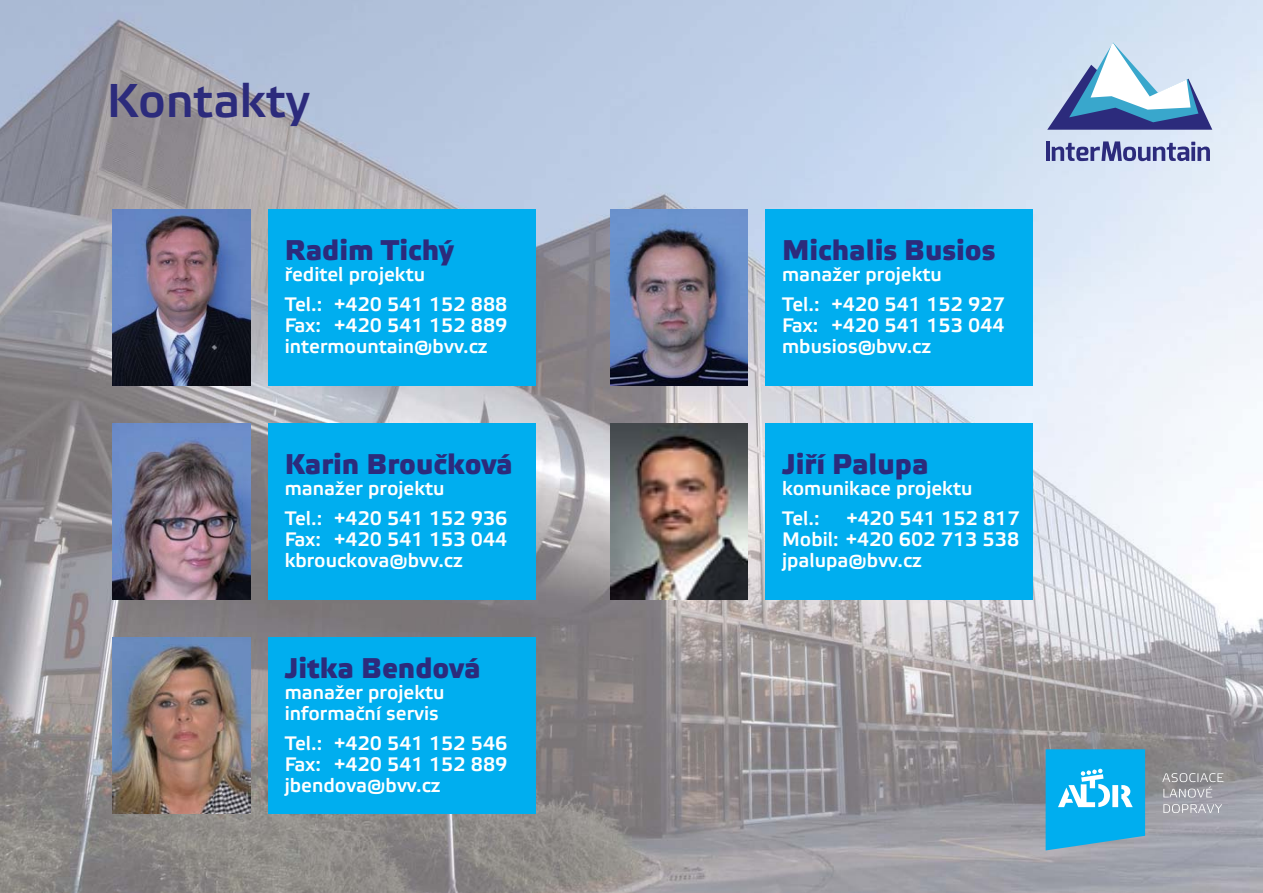
<style>
.page{position:relative;width:1263px;height:893px;background:#fff}
.page>*{position:absolute;margin:0;border:0;box-sizing:border-box;transform-origin:0 0}
.t1{font:47.4px "Etelka Medium Pro";color:#2c2b7c}
.t2{font:700 28.5px "Etelka Medium Pro";color:#2c2b7c}
.t3{font:19.5px/21px "Etelka Medium Pro";color:#fff}
</style>
<div class="page">
<img style="left:0;top:0;width:1263px;height:893px">
<img style="left:113px;top:209px;width:137px;height:176px">
<img style="left:610px;top:209px;width:138px;height:176px">
<img style="left:113px;top:423px;width:137px;height:177px">
<img style="left:610px;top:423px;width:137px;height:177px">
<img style="left:113px;top:638px;width:137px;height:176px">
<svg style="left:1046px;top:749px;width:99px;height:101px;background:#25b5eb"></svg>
<svg style="left:1162px;top:773px;width:61px;height:40px;background:#a4a4a9"></svg>
<hr style="left:1046px;top:141px;width:3px;height:20px;background:#2c2b7c">
<svg style="left:1052px;top:141px;width:158px;height:20px;background:#8c93bf"></svg>
<svg style="left:1047px;top:43px;width:165px;height:87px"></svg>
<div style="left:268px;top:209px;width:268px;height:176px;background:#00aeef"></div>
<div style="left:765px;top:209px;width:268px;height:176px;background:#00aeef"></div>
<div style="left:268px;top:423px;width:268px;height:177px;background:#00aeef"></div>
<div style="left:268px;top:638px;width:268px;height:176px;background:#00aeef"></div>
<div style="left:765px;top:423px;width:268px;height:177px;background:#00aeef"></div>
<h1 class="t1" style="left:107px;top:83px;width:205px">Kontakty</h1>
<h2 class="t2" style="left:285px;top:239px;width:171px">Radim Tichý</h2>
<p class="t3" style="left:285px;top:261px;width:224px;line-height:30px">ředitel projektu<br>Tel.: +420 541 152 888</p>
<p class="t3" style="left:285px;top:316px;width:224px">Fax: +420 541 152 889 intermountain@bvv.cz</p>
<h2 class="t2" style="left:285px;top:453px;width:230px">Karin Broučková</h2>
<p class="t3" style="left:285px;top:475px;width:224px;line-height:30px">manažer projektu<br>Tel.: +420 541 152 936</p>
<p class="t3" style="left:285px;top:530px;width:224px">Fax: +420 541 153 044 kbrouckova@bvv.cz</p>
<h2 class="t2" style="left:285px;top:657px;width:197px">Jitka Bendová</h2>
<p class="t3" style="left:285px;top:683px;width:161px">manažer projektu informační servis</p>
<p class="t3" style="left:285px;top:734px;width:224px;text-align:justify">Tel.: +420 541 152 546<br>Fax: +420 541 152 889 jbendova@bvv.cz</p>
<h2 class="t2" style="left:782px;top:239px;width:215px">Michalis Busios</h2>
<p class="t3" style="left:782px;top:261px;width:224px;line-height:30px">manažer projektu<br>Tel.: +420 541 152 927</p>
<p class="t3" style="left:782px;top:316px;width:224px">Fax: +420 541 153 044 mbusios@bvv.cz</p>
<h2 class="t2" style="left:782px;top:453px;width:148px">Jiří Palupa</h2>
<p class="t3" style="left:782px;top:475px;width:192px;line-height:30px">komunikace projektu<br>Tel.:</p>
<p class="t3" style="left:782px;top:509px;width:239px;text-align:justify;text-indent:64px">+420 541 152 817<br>Mobil: +420 602 713 538 jpalupa@bvv.cz</p>
</div>
